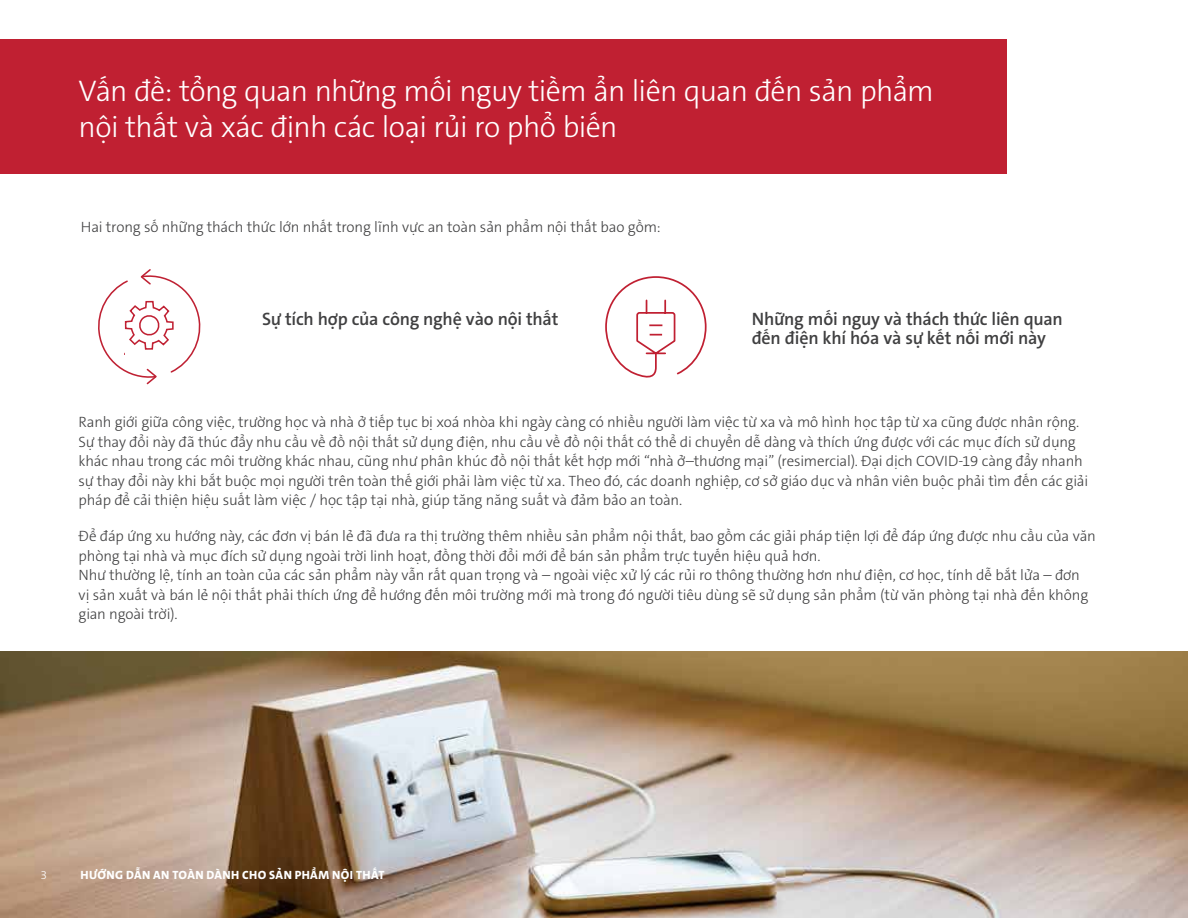
<style>
.page{position:relative;width:1188px;height:918px;background:#fff}
.page>*{position:absolute;margin:0;border:0;box-sizing:border-box;transform-origin:0 0}
.t1{font:300 30px/36px "The Sans C5";letter-spacing:-.025em;color:#fff}
.t2{font:600 18px/19.5px "The Sans C5";letter-spacing:-.015em;color:#404041}
.t3{font:300 15px/19.5px "The Sans C5";letter-spacing:-.01em;color:#404041}
.t4{font:800 12px "The Sans C5";letter-spacing:.035em;color:#fff}
.t5{font:300 12px "The Sans C5";color:#fff}
</style>
<div class="page">
<img style="left:0;top:651px;width:1188px;height:267px">
<div style="left:0;top:40px;width:1007px;height:134px;background:#c02032"></div>
<svg style="left:605px;top:276px;width:102px;height:102px"></svg>
<svg style="left:98px;top:269px;width:103px;height:116px"></svg>
<h1 class="t1" style="left:79px;top:73px;width:857px">Vấn đề: tổng quan những mối nguy tiềm ẩn liên quan đến sản phẩm nội thất và xác định các loại rủi ro phổ biến</h1>
<p class="t3" style="left:81px;top:217px;width:581px">Hai trong số những thách thức lớn nhất trong lĩnh vực an toàn sản phẩm nội thất bao gồm:</p>
<p class="t2" style="left:262px;top:309px;width:298px">Sự tích hợp của công nghệ vào nội thất</p>
<p class="t2" style="left:752px;top:309px;width:313px">Những mối nguy và thách thức liên quan đến điện khí hóa và sự kết nối mới này</p>
<p class="t3" style="left:79px;top:412px;width:1011px">Ranh giới giữa công việc, trường học và nhà ở tiếp tục bị xoá nhòa khi ngày càng có nhiều người làm việc từ xa và mô hình học tập từ xa cũng được nhân rộng.<br>Sự thay đổi này đã thúc đẩy nhu cầu về đồ nội thất sử dụng điện, nhu cầu về đồ nội thất có thể di chuyển dễ dàng và thích ứng được với các mục đích sử dụng khác nhau trong các môi trường khác nhau, cũng như phân khúc đồ nội thất kết hợp mới “nhà ở–thương mại” (resimercial). Đại dịch COVID-19 càng đẩy nhanh sự thay đổi này khi bắt buộc mọi người trên toàn thế giới phải làm việc từ xa. Theo đó, các doanh nghiệp, cơ sở giáo dục và nhân viên buộc phải tìm đến các giải pháp để cải thiện hiệu suất làm việc / học tập tại nhà, giúp tăng năng suất và đảm bảo an toàn.</p>
<p class="t3" style="left:79px;top:526px;width:1019px">Để đáp ứng xu hướng này, các đơn vị bán lẻ đã đưa ra thị trường thêm nhiều sản phẩm nội thất, bao gồm các giải pháp tiện lợi để đáp ứng được nhu cầu của văn phòng tại nhà và mục đích sử dụng ngoài trời linh hoạt, đồng thời đổi mới để bán sản phẩm trực tuyến hiệu quả hơn.<br>Như thường lệ, tính an toàn của các sản phẩm này vẫn rất quan trọng và – ngoài việc xử lý các rủi ro thông thường hơn như điện, cơ học, tính dễ bắt lửa – đơn<br>vị sản xuất và bán lẻ nội thất phải thích ứng để hướng đến môi trường mới mà trong đó người tiêu dùng sẽ sử dụng sản phẩm (từ văn phòng tại nhà đến không gian ngoài trời).</p>
<p class="t5" style="left:40px;top:867px;width:8px">3</p>
<p class="t4" style="left:81px;top:867px;width:305px">HƯỚNG DẪN AN TOÀN DÀNH CHO SẢN PHẨM NỘI THẤT</p>
</div>
